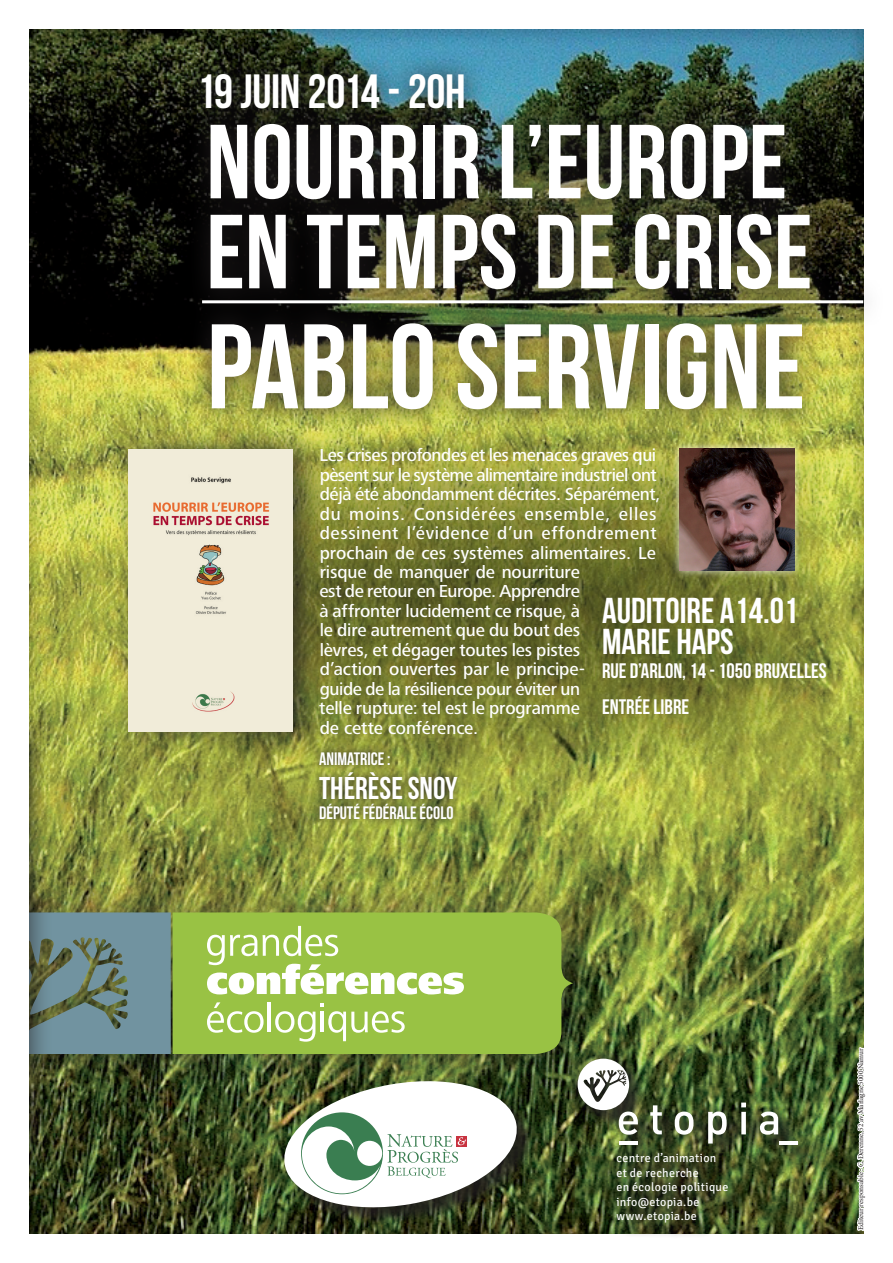
<style>
.page{position:relative;width:893px;height:1263px;background:#fff}
.page>*{position:absolute;margin:0;border:0;box-sizing:border-box;transform-origin:0 0}
.t1{font:120px "Bebas Neue";color:#fff}
.t2{font:105px/90px "Bebas Neue";color:#fff}
.t3{font:48px "Bebas Neue";letter-spacing:-.01em;color:#fff}
.t4{font:36px/31.5px "Bebas Neue";color:#fff}
.t5{font:31.5px "Bebas Neue";color:#fff}
.t6{font:21px/35.5px "Bebas Neue";color:#fff}
.t7{font:500 18px/19.5px "Frutiger Next Pro";letter-spacing:-.01em;color:#fff}
.t8{font:18px "Bebas Neue";color:#fff}
.t9{font:12px/14.4px "Signika Negative";letter-spacing:.025em;color:#fff}
.t10{font:7.35px "Minion Pro";color:#231f20}
</style>
<div class="page">
<div style="left:29px;top:28px;width:835px;height:1206px;background:#231f20;opacity:.36"></div>
<svg style="left:189px;top:432px;width:642px;height:338px;background:#7e8434"></svg>
<div style="left:0;top:874px;width:604px;height:218px;background:#231f20;opacity:.5"></div>
<div style="left:173px;top:912px;width:400px;height:142px;background:#99c244"></div>
<svg style="left:53px;top:912px;width:118px;height:142px;background:#6d8b90"></svg>
<svg style="left:207px;top:926px;width:257px;height:68px"></svg>
<hr style="left:268px;top:1002px;width:3px;height:30px;background:#fff">
<svg style="left:207px;top:1002px;width:57px;height:31px"></svg>
<svg style="left:275px;top:1011px;width:40px;height:31px"></svg>
<svg style="left:321px;top:1003px;width:84px;height:38px"></svg>
<div style="left:0;top:715px;width:53px;height:462px;background:#231f20;opacity:.75"></div>
<div style="left:0;top:612px;width:29px;height:582px;background:#fff"></div>
<img style="left:181px;top:51px;width:685px;height:381px">
<hr style="left:202px;top:300px;width:661px;height:3px;background:#fff">
<svg style="left:311px;top:743px;width:155px;height:85px;background:#7e8639"></svg>
<svg style="left:855px;top:1046px;width:9px;height:186px"></svg>
<div style="left:287px;top:1084px;width:248px;height:142px;background:#231f20;opacity:.75"></div>
<svg style="left:279px;top:1073px;width:243px;height:141px"></svg>
<div style="left:580px;top:1061px;width:236px;height:179px;background:#231f20;opacity:.75"></div>
<svg style="left:603px;top:1158px;width:138px;height:76px;background:#394522"></svg>
<div style="left:564px;top:1045px;width:247px;height:113px;background:#231f20;opacity:.75"></div>
<hr style="left:619px;top:1141px;width:18px;height:3px;background:#fff">
<hr style="left:780px;top:1141px;width:18px;height:3px;background:#fff">
<svg style="left:578px;top:1059px;width:60px;height:76px"></svg>
<svg style="left:650px;top:1105px;width:12px;height:29px"></svg>
<svg style="left:675px;top:1111px;width:18px;height:24px"></svg>
<svg style="left:708px;top:1111px;width:19px;height:32px"></svg>
<svg style="left:741px;top:1102px;width:5px;height:32px"></svg>
<svg style="left:760px;top:1111px;width:18px;height:24px"></svg>
<div style="left:113px;top:425px;width:212px;height:331px;background:#231f20;opacity:.75"></div>
<img style="left:129px;top:449px;width:164px;height:283px">
<div style="left:671px;top:440px;width:132px;height:139px;background:#fff;opacity:.75"></div>
<div style="left:677px;top:448px;width:117px;height:123px;background:#fff;opacity:.75"></div>
<h3 class="t3" style="left:197px;top:65px;width:270px">19 JUIN 2014 - 20H</h3>
<h2 class="t2" style="left:206px;top:116px;width:608px">NOURRIR L’EUROPE<br>EN TEMPS DE CRISE</h2>
<h1 class="t1" style="left:207px;top:301px;width:600px">PABLO SERVIGNE</h1>
<p class="t7" style="left:319px;top:445px;width:343px">Les crises profondes et les menaces graves qui pèsent sur le système alimentaire industriel ont déjà été abondamment décrites. Séparément, du moins. Considérées ensemble, elles dessinent l’évidence d’un effondrement prochain de ces systèmes alimentaires. Le risque de manquer de nourriture<br>est de retour en Europe. Apprendre<br>à affronter lucidement ce risque, à<br>le dire autrement que du bout des<br>lèvres, et dégager toutes les pistes<br>d’action ouvertes par le principe-<br>guide de la résilience pour éviter un<br>telle rupture: tel est le programme<br>de cette conférence.</p>
<p class="t8" style="left:319px;top:749px;width:73px">ANIMATRICE :</p>
<h3 class="t5" style="left:319px;top:771px;width:140px">THÉRÈSE SNOY</h3>
<p class="t8" style="left:319px;top:803px;width:136px">DÉPUTÉ FÉDÉRALE ÉCOLO</p>
<h3 class="t4" style="left:602px;top:594px;width:198px">AUDITOIRE A14.01<br>MARIE HAPS</h3>
<p class="t6" style="left:602px;top:653px;width:226px">RUE D’ARLON, 14 - 1050 BRUXELLES<br>ENTRÉE LIBRE</p>
<p class="t9" style="left:617px;top:1151px;width:113px">centre d’animation et de recherche<br>en écologie politique info@etopia.be www.etopia.be</p>
<p class="t10" style="left:856px;top:1230px;width:183px;rotate:-90deg">Editeur responsable : C. Derenne, 52 av Marlagne 5000 Namur</p>
</div>
